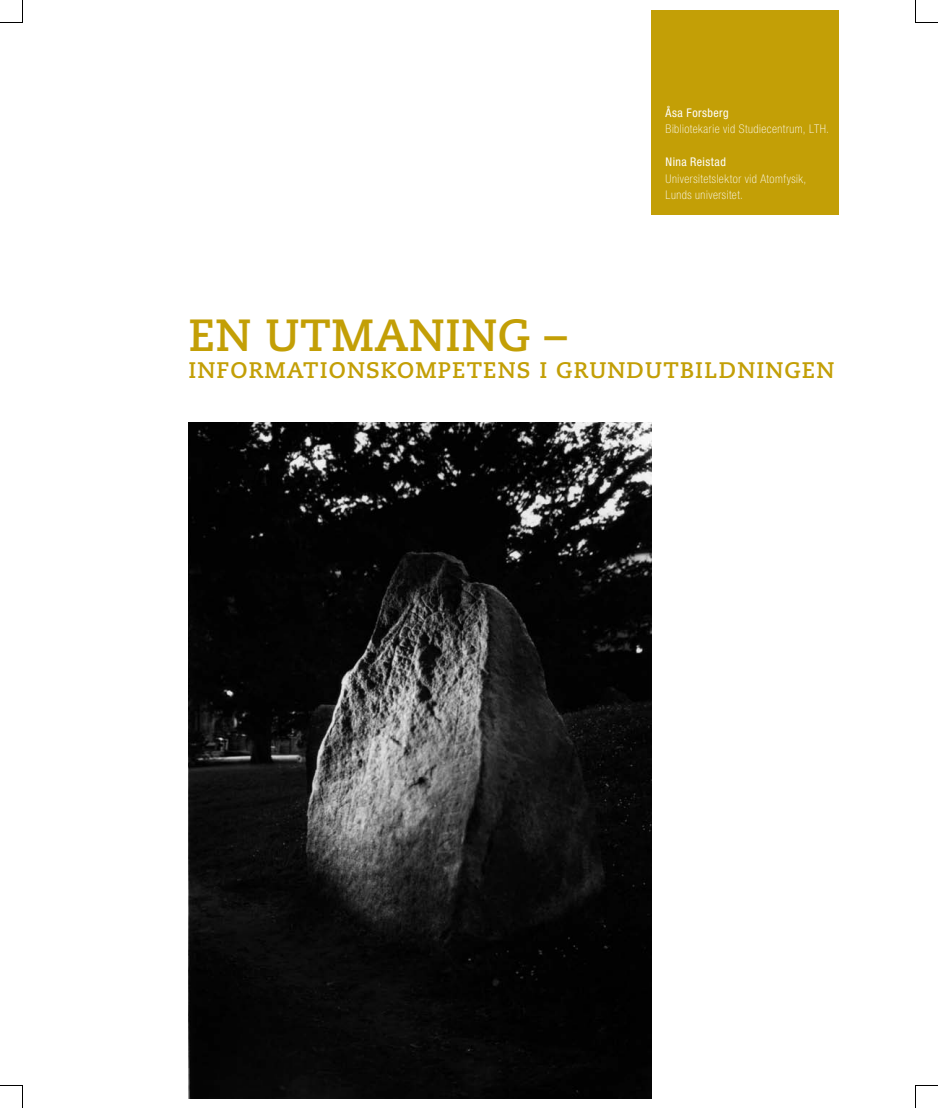
<style>
.page{position:relative;width:938px;height:1108px;background:#fff}
.page>*{position:absolute;margin:0;border:0;box-sizing:border-box;transform-origin:0 0}
.t1{font:700 45px "Caecilia";letter-spacing:.01em;color:#c39f06}
.t2{font:700 22.5px "Caecilia";letter-spacing:.05em;color:#c39f06}
.t3{font:100 condensed 12px/16.5px "Helvetica Neue";letter-spacing:.045em;color:#fff}
.t4{font:condensed 12px "Helvetica Neue";letter-spacing:.035em;color:#fff}
</style>
<div class="page">
<img style="left:188px;top:422px;width:464px;height:676px">
<div style="left:652px;top:10px;width:187px;height:204px;background:#c39f06"></div>
<svg style="left:0;top:0;width:23px;height:23px"></svg>
<svg style="left:0;top:1085px;width:23px;height:23px"></svg>
<svg style="left:915px;top:0;width:23px;height:23px"></svg>
<svg style="left:915px;top:1085px;width:23px;height:23px"></svg>
<p class="t4" style="left:666px;top:106px;width:65px">Åsa Forsberg</p>
<p class="t3" style="left:666px;top:121px;width:165px">Bibliotekarie vid Studiecentrum, LTH.</p>
<p class="t4" style="left:666px;top:155px;width:62px">Nina Reistad</p>
<p class="t3" style="left:666px;top:170px;width:142px">Universitetslektor vid Atomfysik,<br>Lunds universitet.</p>
<h1 class="t1" style="left:188px;top:309px;width:380px">EN UTMANING –</h1>
<h2 class="t2" style="left:188px;top:357px;width:647px">INFORMATIONSKOMPETENS I GRUNDUTBILDNINGEN</h2>
</div>
